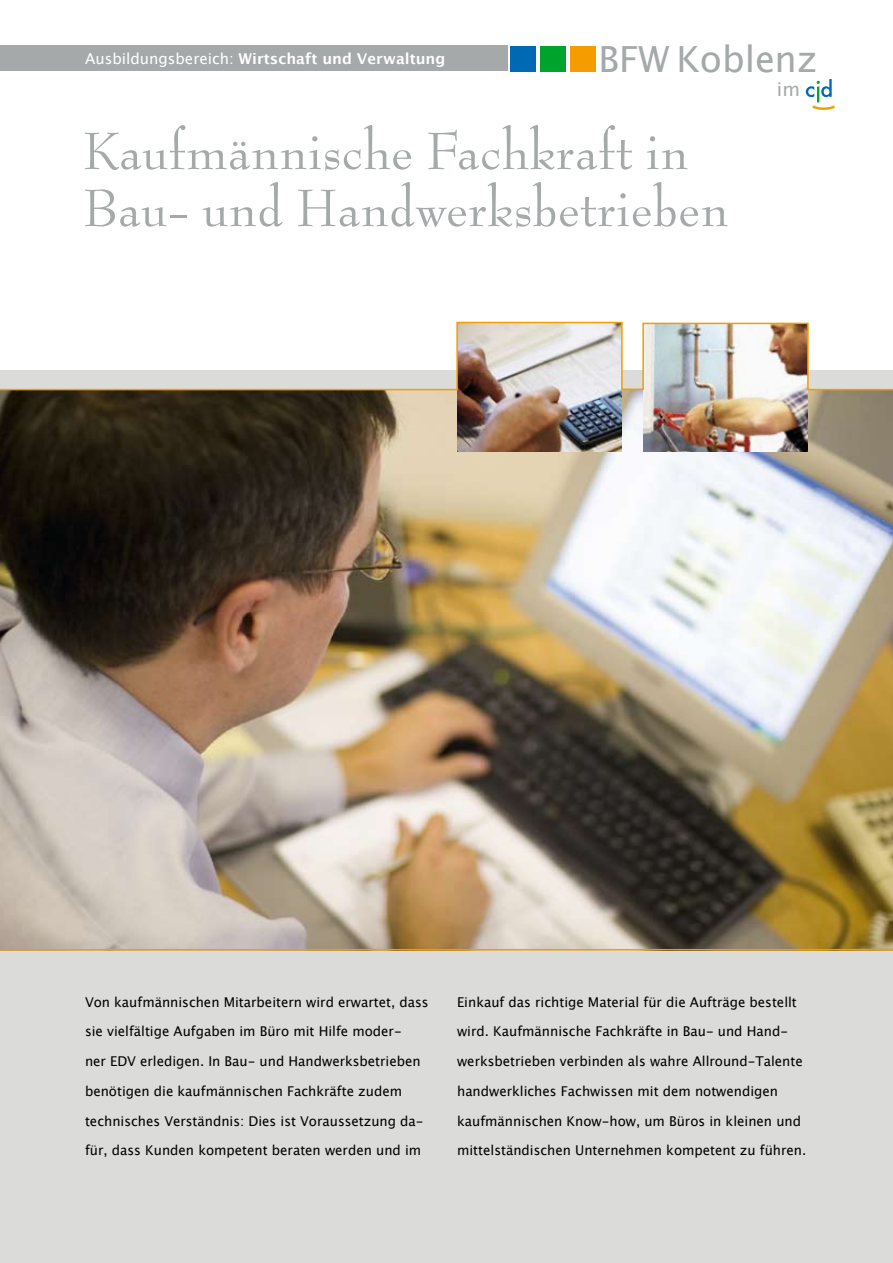
<style>
.page{position:relative;width:893px;height:1263px;background:#fff}
.page>*{position:absolute;margin:0;border:0;box-sizing:border-box;transform-origin:0 0}
.t1{font:57px/57px "Bernhard Modern Std";color:#a5a9a9}
.t2{font:36px "Lucida Grande";color:#a5a9a9}
.t3{font:18.9px "Lucida Grande";color:#a5a9a9}
.t4{font:700 15px "Lucida Grande";color:#fff}
.t5{font:13.5px "Lucida Grande";color:#000}
.s1{font-weight:400}
</style>
<div class="page">
<div style="left:0;top:371px;width:893px;height:892px;background:#dbdbda"></div>
<img style="left:0;top:391px;width:893px;height:558px">
<img style="left:457px;top:391px;width:164px;height:61px">
<img style="left:643px;top:391px;width:165px;height:61px">
<svg style="left:0;top:321px;width:893px;height:70px"></svg>
<hr style="left:0;top:949px;width:893px;height:1px;background:#f59c00">
<div style="left:0;top:46px;width:507px;height:25px;background:#a5a9a9"></div>
<div style="left:511px;top:46px;width:25px;height:25px;background:#0069b3"></div>
<div style="left:540px;top:46px;width:25px;height:25px;background:#00a32b"></div>
<div style="left:570px;top:46px;width:25px;height:25px;background:#f59c00"></div>
<svg style="left:806px;top:79px;width:29px;height:31px"></svg>
<p class="t4" style="left:85px;top:46px;width:362px"><span class="s1">Ausbildungsbereich:</span> Wirtschaft und Verwaltung</p>
<h2 class="t2" style="left:598px;top:38px;width:221px">BFW Koblenz</h2>
<h3 class="t3" style="left:777px;top:79px;width:25px">im</h3>
<h1 class="t1" style="left:83px;top:123px;width:647px">Kaufmännische Fachkraft in<br>Bau- und Handwerksbetrieben</h1>
<p class="t5" style="left:85px;top:994px;width:345px">Von kaufmännischen Mitarbeitern wird erwartet, dass</p>
<p class="t5" style="left:85px;top:1024px;width:318px">sie vielfältige Aufgaben im Büro mit Hilfe moder-</p>
<p class="t5" style="left:85px;top:1053px;width:337px">ner EDV erledigen. In Bau- und Handwerksbetrieben</p>
<p class="t5" style="left:85px;top:1083px;width:319px">benötigen die kaufmännischen Fachkräfte zudem</p>
<p class="t5" style="left:85px;top:1113px;width:340px">technisches Verständnis: Dies ist Voraussetzung da-</p>
<p class="t5" style="left:85px;top:1143px;width:338px">für, dass Kunden kompetent beraten werden und im</p>
<p class="t5" style="left:457px;top:994px;width:341px">Einkauf das richtige Material für die Aufträge bestellt</p>
<p class="t5" style="left:457px;top:1024px;width:332px">wird. Kaufmännische Fachkräfte in Bau- und Hand-</p>
<p class="t5" style="left:457px;top:1053px;width:347px">werksbetrieben verbinden als wahre Allround-Talente</p>
<p class="t5" style="left:457px;top:1083px;width:322px">handwerkliches Fachwissen mit dem notwendigen</p>
<p class="t5" style="left:457px;top:1113px;width:345px">kaufmännischen Know-how, um Büros in kleinen und</p>
<p class="t5" style="left:457px;top:1143px;width:351px">mittelständischen Unternehmen kompetent zu führen.</p>
</div>
